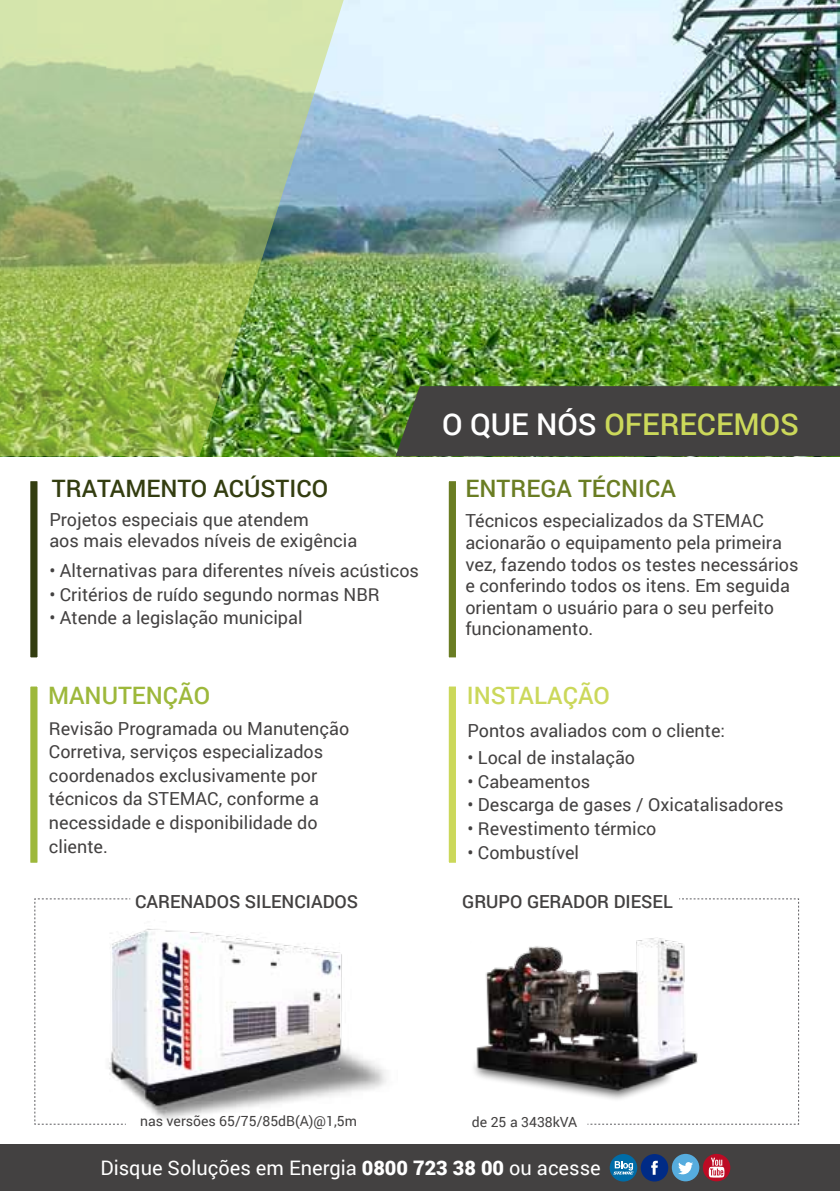
<style>
.page{position:relative;width:840px;height:1191px;background:#fff}
.page>*{position:absolute;margin:0;border:0;box-sizing:border-box;transform-origin:0 0}
.t1{font:500 30px "Roboto";color:#cbd85a}
.t2{font:500 24px "Roboto";color:#333d10}
.t3{font:500 24px "Roboto";color:#6a7d23}
.t4{font:500 24px "Roboto";color:#9db83b}
.t5{font:500 24px "Roboto";color:#cbd85a}
.t6{font:20px "Roboto";color:#fff}
.t7{font:18px/21.6px "Roboto";color:#434141}
.t8{font:500 18px "Roboto";color:#434141}
.t9{font:14px "Roboto";color:#434141}
.s1{color:#fff}
.s2{font-weight:900}
</style>
<div class="page">
<img style="left:343px;top:0;width:496px;height:456px">
<div style="left:0;top:1144px;width:839px;height:47px;background:#434141"></div>
<div style="left:395px;top:386px;width:444px;height:70px;background:#434141"></div>
<img style="left:0;top:0;width:343px;height:456px">
<svg style="left:702px;top:1153px;width:28px;height:28px"></svg>
<svg style="left:708px;top:1157px;width:16px;height:20px"></svg>
<svg style="left:640px;top:1153px;width:59px;height:28px"></svg>
<div style="left:609px;top:1154px;width:28px;height:27px;background:#006ca7;border-radius:50%"></div>
<svg style="left:613px;top:1161px;width:20px;height:13px"></svg>
<div style="left:24px;top:475px;width:19px;height:188px;background:#333d10;border:6px solid #fff"></div>
<div style="left:442px;top:475px;width:19px;height:188px;background:#6a7d23;border:6px solid #fff"></div>
<div style="left:24px;top:680px;width:19px;height:188px;background:#9db83b;border:6px solid #fff"></div>
<div style="left:442px;top:680px;width:19px;height:188px;background:#cbd85a;border:6px solid #fff"></div>
<svg style="left:587px;top:898px;width:211px;height:226px"></svg>
<svg style="left:34px;top:898px;width:96px;height:226px"></svg>
<img style="left:474px;top:936px;width:237px;height:167px">
<img style="left:86px;top:908px;width:301px;height:217px">
<h1 class="t1" style="left:442px;top:403px;width:358px"><span class="s1">O QUE NÓS</span> OFERECEMOS</h1>
<h2 class="t2" style="left:52px;top:472px;width:277px">TRATAMENTO ACÚSTICO</h2>
<h2 class="t3" style="left:465px;top:472px;width:212px">ENTREGA TÉCNICA</h2>
<p class="t7" style="left:49px;top:508px;width:309px">Projetos especiais que atendem<br>aos mais elevados níveis de exigência</p>
<p class="t7" style="left:49px;top:559px;width:371px">• Alternativas para diferentes níveis acústicos</p>
<p class="t7" style="left:49px;top:583px;width:332px">• Critérios de ruído segundo normas NBR</p>
<p class="t7" style="left:49px;top:606px;width:254px">• Atende a legislação municipal</p>
<p class="t7" style="left:465px;top:509px;width:334px">Técnicos especializados da STEMAC acionarão o equipamento pela primeira vez, fazendo todos os testes necessários e conferindo todos os itens. Em seguida orientam o usuário para o seu perfeito funcionamento.</p>
<h2 class="t4" style="left:48px;top:678px;width:163px">MANUTENÇÃO</h2>
<p class="t7" style="left:49px;top:716px;width:301px;line-height:23.6px">Revisão Programada ou Manutenção<br>Corretiva, serviços especializados coordenados exclusivamente por técnicos da STEMAC, conforme a necessidade e disponibilidade do cliente.</p>
<h2 class="t5" style="left:466px;top:678px;width:145px">INSTALAÇÃO</h2>
<p class="t7" style="left:467px;top:718px;width:259px">Pontos avaliados com o cliente:</p>
<p class="t7" style="left:467px;top:746px;width:169px">• Local de instalação</p>
<p class="t7" style="left:467px;top:770px;width:124px">• Cabeamentos</p>
<p class="t7" style="left:467px;top:793px;width:317px">• Descarga de gases / Oxicatalisadores</p>
<p class="t7" style="left:467px;top:817px;width:190px">• Revestimento térmico</p>
<p class="t7" style="left:467px;top:840px;width:113px">• Combustível</p>
<p class="t8" style="left:135px;top:889px;width:224px">CARENADOS SILENCIADOS</p>
<p class="t8" style="left:462px;top:889px;width:212px">GRUPO GERADOR DIESEL</p>
<p class="t9" style="left:140px;top:1111px;width:218px">nas versões 65/75/85dB(A)@1,5m</p>
<p class="t9" style="left:471px;top:1111px;width:107px">de 25 a 3438kVA</p>
<p class="t6" style="left:100px;top:1154px;width:501px">Disque Soluções em Energia <span class="s2">0800 723 38 00</span> ou acesse</p>
</div>
